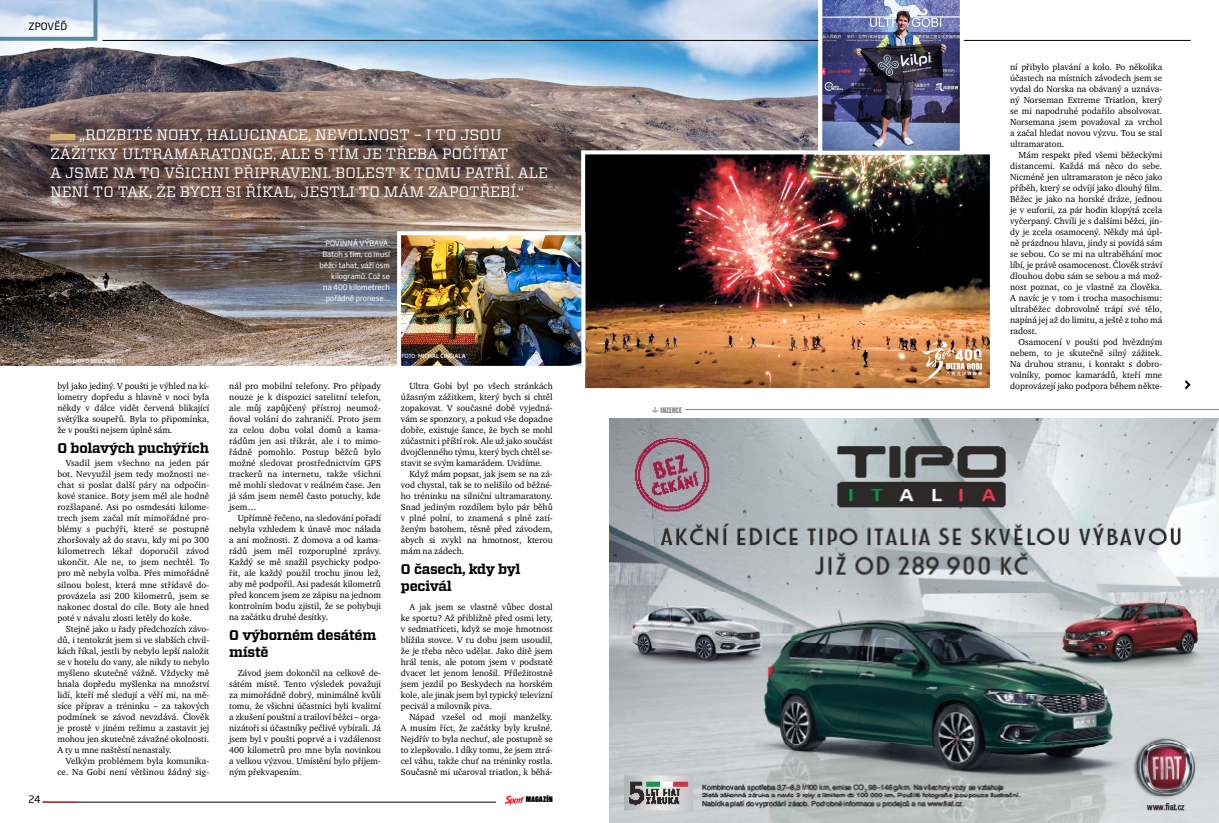
<style>
.page{position:relative;width:1219px;height:823px;background:#fff}
.page>*{position:absolute;margin:0;border:0;box-sizing:border-box;transform-origin:0 0}
.t1{font:15px/19px "Vitesse";color:#fff}
.t2{font:700 14px/17px "Vitesse";letter-spacing:-.02em;color:#000}
.t3{font:10px "Soho Gothic Pro";letter-spacing:.015em;color:#000}
.t4{font:9px/11px "Charter ITC Pro";color:#000;text-align:justify}
.t5{font:800 8.1px "Rama Gothic E";letter-spacing:.01em;color:#000}
.t6{font:7.5px/11px "Soho Gothic Pro";color:#fff;text-align:right}
.t7{font:7px "Champion Welterweight";letter-spacing:.02em;color:#858486;scale:.95 1}
.t8{font:500 5.5px "Soho Gothic Pro";letter-spacing:.015em;color:#fff}
.s1{font-weight:400}
</style>
<div class="page">
<svg style="left:505px;top:795px;width:19px;height:10px"></svg>
<hr style="left:43px;top:801px;width:453px;height:1px;background:#000">
<hr style="left:43px;top:801px;width:33px;height:1px;background:#ea1b27">
<img style="left:609px;top:418px;width:610px;height:404px">
<svg style="left:652px;top:407px;width:6px;height:6px"></svg>
<hr style="left:686px;top:409px;width:533px;height:1px;background:#858486">
<img style="left:0;top:0;width:816px;height:365px">
<svg style="left:0;top:0;width:97px;height:41px"></svg>
<img style="left:579px;top:148px;width:411px;height:241px">
<img style="left:395px;top:229px;width:192px;height:142px">
<div style="left:50px;top:134px;width:25px;height:6px;background:#d5b173"></div>
<svg style="left:1184px;top:380px;width:7px;height:10px"></svg>
<hr style="left:102px;top:40px;width:1089px;height:1px;background:#000">
<img style="left:816px;top:0;width:150px;height:156px">
<p class="t3" style="left:28px;top:19px;width:40px">zpověď</p>
<h1 class="t1" style="left:50px;top:125px;width:499px;text-indent:29px">„ROZBITÉ NOHY, HALUCINACE, NEVOLNOST – I T O JSOU ZÁŽITKY ULTRAMARAT ONCE, ALE S TÍM JE TŘEBA POČÍTAT<br>A JSME NA T O VŠICHNI PŘIPRAVENI. BOLEST K T OMU PATŘÍ. ALE NENÍ T O TAK, ŽE BYCH SI ŘÍKAL, JESTLI T O MÁM ZAPOTŘEBÍ.“</h1>
<p class="t6" style="left:319px;top:237px;width:72px">Povinná výbava.<br>Batoh s tím, co musí běžci tahat, váží osm kilogramů. Což se<br>na 400 kilometrech pořádně pronese…</p>
<p class="t8" style="left:57px;top:356px;width:68px"><span class="s1">foto:</span> LIOYD BELCHER <span class="s1">(3)</span></p>
<p class="t4" style="left:57px;top:380px;width:153px">byl jako jediný. V poušti je výhled na ki&shy;lometry dopředu a hlavně v noci byla někdy v dálce vidět červená blikající světýlka soupeřů. Byla to připomínka, že v poušti nejsem úplně sám.</p>
<h2 class="t2" style="left:57px;top:439px;width:153px">O bolavých puchýřích</h2>
<p class="t4" style="left:57px;top:457px;width:153px;text-indent:9px">Vsadil jsem všechno na jeden pár bot. Nevyužil jsem tedy možnosti ne&shy;chat si poslat další páry na odpočin&shy;kové stanice. Boty jsem měl ale hodně rozšlapané. Asi po osmdesáti kilome&shy;trech jsem začal mít mimořádné pro&shy;blémy s puchýři, které se postupně zhoršovaly až do stavu, kdy mi po 300 kilometrech lékař doporučil závod ukončit. Ale ne, to jsem nechtěl. To pro mě nebyla volba. Přes mimořádně silnou bolest, která mne střídavě do&shy;provázela asi 200 kilometrů, jsem se nakonec dostal do cíle. Boty ale hned poté v návalu zlosti letěly do koše.</p>
<p class="t4" style="left:57px;top:622px;width:153px;text-indent:9px">Stejně jako u řady předchozích závo&shy;dů, i tentokrát jsem si ve slabších chvil&shy;kách říkal, jestli by nebylo lepší naložit se v hotelu do vany, ale nikdy to nebylo myšleno skutečně vážně. Vždycky mě hnala dopředu myšlenka na množství lidí, kteří mě sledují a věří mi, na mě&shy;síce příprav a tréninku – za takových podmínek se závod nevzdává. Člověk je prostě v jiném režimu a zastavit jej mohou jen skutečně závažné okolnosti.<br>A ty u mne naštěstí nenastaly.</p>
<p class="t4" style="left:57px;top:754px;width:153px;text-align:right">Velkým problémem byla komunika&shy;ce. Na Gobi není většinou žádný sig-</p>
<p class="t4" style="left:229px;top:380px;width:153px">nál pro mobilní telefony. Pro případy nouze je k dispozici satelitní telefon, ale můj zapůjčený přístroj neumož&shy;ňoval volání do zahraničí. Proto jsem za celou dobu volal domů a kama&shy;rádům jen asi třikrát, ale i to mimo&shy;řádně pomohlo. Postup běžců bylo možné sledovat prostřednictvím GPS trackerů na internetu, takže všichni mě mohli sledovat v reálném čase. Jen já sám jsem neměl často potuchy, kde jsem…</p>
<p class="t4" style="left:229px;top:512px;width:153px;text-indent:9px">Upřímně řečeno, na sledování pořadí nebyla vzhledem k únavě moc nálada a ani možnosti. Z domova a od kama&shy;rádů jsem měl rozporuplné zprávy.<br>Každý se mě snažil psychicky podpo&shy;řit, ale každý použil trochu jinou lež, aby mě podpořil. Asi padesát kilometrů před koncem jsem ze zápisu na jednom kontrolním bodu zjistil, že se pohybuji na začátku druhé desítky.</p>
<h2 class="t2" style="left:229px;top:626px;width:149px">O výborném desátém místě</h2>
<p class="t4" style="left:229px;top:666px;width:153px;text-indent:9px">Závod jsem dokončil na celkově de&shy;sátém místě. Tento výsledek považuji za mimořádně dobrý, minimálně kvůli tomu, že všichni účastníci byli kvalitní a zkušení pouštní a trailoví běžci – orga&shy;nizátoři si účastníky pečlivě vybírali. Já jsem byl v poušti poprvé a i vzdálenost 400 kilometrů pro mne byla novinkou a velkou výzvou. Umístění bylo příjem&shy;ným překvapením.</p>
<p class="t8" style="left:402px;top:352px;width:65px"><span class="s1">foto:</span> MICHAL ČINČIALA</p>
<p class="t4" style="left:401px;top:380px;width:153px;text-indent:9px">Ultra Gobi byl po všech stránkách úžasným zážitkem, který bych si chtěl zopakovat. V současné době vyjedná&shy;vám se sponzory, a pokud vše dopadne dobře, existuje šance, že bych se mohl zúčastnit i příští rok. Ale už jako součást dvojčlenného týmu, který bych chtěl se&shy;stavit se svým kamarádem. Uvidíme.</p>
<p class="t4" style="left:401px;top:468px;width:153px;text-indent:9px">Když mám popsat, jak jsem se na zá&shy;vod chystal, tak se to nelišilo od běžné&shy;ho tréninku na silniční ultramaratony.<br>Snad jediným rozdílem bylo pár běhů v plné polní, to znamená s plně zatí&shy;ženým batohem, těsně před závodem, abych si zvykl na hmotnost, kterou mám na zádech.</p>
<h2 class="t2" style="left:401px;top:560px;width:121px">O časech, kdy byl pecivál</h2>
<p class="t4" style="left:401px;top:600px;width:153px;text-indent:9px">A jak jsem se vlastně vůbec dostal ke sportu? Až přibližně před osmi lety, v sedmatřiceti, když se moje hmotnost blížila stovce. V tu dobu jsem usoudil, že je třeba něco udělat. Jako dítě jsem hrál tenis, ale potom jsem v podstatě dvacet let jenom lenošil. Příležitostně jsem jezdil po Beskydech na horském kole, ale jinak jsem byl typický televizní pecivál a milovník piva.</p>
<p class="t4" style="left:401px;top:710px;width:153px;text-indent:9px">Nápad vzešel od mojí manželky.<br>A musím říct, že začátky byly krušné.<br>Nejdřív to byla nechuť, ale postupně se to zlepšovalo. I díky tomu, že jsem ztrá&shy;cel váhu, takže chuť na tréninky rostla.<br>Současně mi učaroval triatlon, k běhá-</p>
<p class="t3" style="left:28px;top:790px;width:14px">24</p>
<p class="t5" style="left:526px;top:794px;width:29px">MAGAZÍN</p>
<p class="t7" style="left:660px;top:404px;width:24px">INZERCE</p>
<p class="t4" style="left:1010px;top:61px;width:154px">ní přibylo plavání a kolo. Po několika účastech na místních závodech jsem se vydal do Norska na obávaný a uznáva&shy;ný Norseman Extreme Triatlon, který se mi napodruhé podařilo absolvovat.<br>Norsemana jsem považoval za vrchol a začal hledat novou výzvu. Tou se stal ultramaraton.</p>
<p class="t4" style="left:1010px;top:149px;width:154px;text-indent:9px">Mám respekt před všemi běžeckými distancemi. Každá má něco do sebe.<br>Nicméně jen ultramaraton je něco jako příběh, který se odvíjí jako dlouhý film.<br>Běžec je jako na horské dráze, jednou je v euforii, za pár hodin klopýtá zcela vyčerpaný. Chvíli je s dalšími běžci, jin&shy;dy je zcela osamocený. Někdy má úpl&shy;ně prázdnou hlavu, jindy si povídá sám se sebou. Co se mi na ultraběhání moc líbí, je právě osamocenost. Člověk stráví dlouhou dobu sám se sebou a má mož&shy;nost poznat, co je vlastně za člověka.<br>A navíc je v tom i trocha masochismu: ultraběžec dobrovolně trápí své tělo, napíná jej až do limitu, a ještě z toho má radost.</p>
<p class="t4" style="left:1010px;top:336px;width:154px;text-indent:9px">Osamocení v poušti pod hvězdným nebem, to je skutečně silný zážitek.<br>Na druhou stranu, i kontakt s dobro&shy;volníky, pomoc kamarádů, kteří mne doprovázejí jako podpora během někte-</p>
</div>
